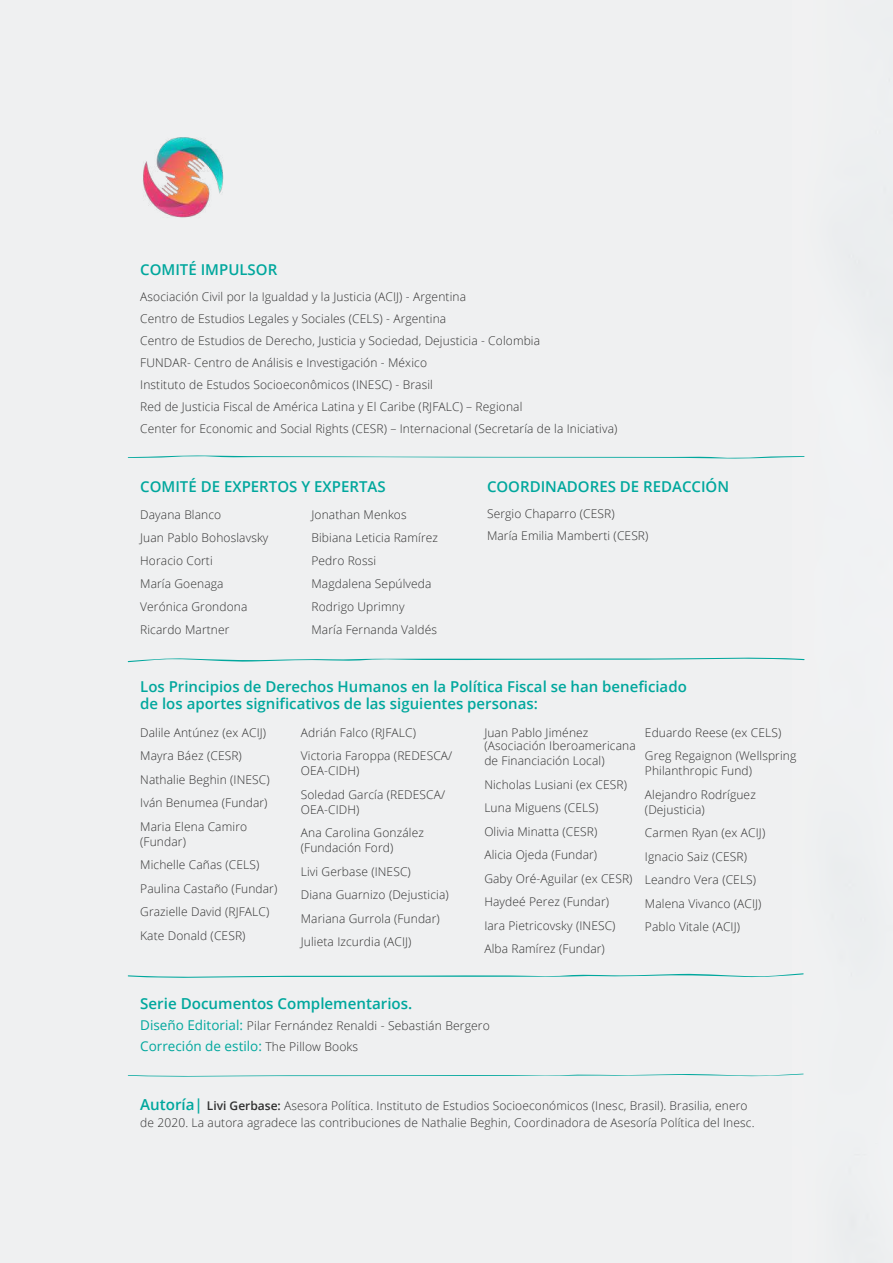
<style>
.page{position:relative;width:893px;height:1263px;background:#eff0f1}
.page>*{position:absolute;margin:0;border:0;box-sizing:border-box;transform-origin:0 0}
.t1{font:600 15.15px "Open Sans";color:#00a79d}
.t2{font:600 15px/16.5px "Open Sans";color:#00a79d}
.t3{font:13.5px "Open Sans";color:#00a79d}
.t4{font:300 12.15px "Open Sans";letter-spacing:.01em;color:#303030}
.t5{font:300 12px/23.5px "Open Sans";letter-spacing:.01em;color:#303030}
.s1{font-weight:400;font-size:13.5px;color:#00a79d}
.s2{font-weight:300;font-size:12.15px;color:#303030}
.s3{font-weight:600;font-size:15.15px;color:#00a79d}
.s4{font-weight:600}
</style>
<div class="page">
<svg style="left:128px;top:1073px;width:676px;height:4px"></svg>
<img style="left:143px;top:137px;width:81px;height:81px">
<svg style="left:128px;top:455px;width:677px;height:4px"></svg>
<svg style="left:128px;top:657px;width:677px;height:5px"></svg>
<svg style="left:128px;top:973px;width:676px;height:5px"></svg>
<p class="t2" style="left:140px;top:261px;width:139px">COMITÉ IMPULSOR</p>
<p class="t5" style="left:140px;top:285px;width:479px;line-height:22px">Asociación Civil por la Igualdad y la Justicia (ACIJ) - Argentina<br>Centro de Estudios Legales y Sociales (CELS) - Argentina<br>Centro de Estudios de Derecho, Justicia y Sociedad, Dejusticia - Colombia<br>FUNDAR- Centro de Análisis e Investigación - México<br>Instituto de Estudos Socioeconômicos (INESC) - Brasil<br>Red de Justicia Fiscal de América Latina y El Caribe (RJFALC) – Regional<br>Center for Economic and Social Rights (CESR) – Internacional (Secretaría de la Iniciativa)</p>
<p class="t2" style="left:140px;top:478px;width:247px">COMITÉ DE EXPERTOS Y EXPERTAS</p>
<p class="t5" style="left:140px;top:503px;width:130px;line-height:23px">Dayana Blanco<br>Juan Pablo Bohoslavsky<br>Horacio Corti<br>María Goenaga<br>Verónica Grondona<br>Ricardo Martner</p>
<p class="t5" style="left:311px;top:503px;width:128px;line-height:23px">Jonathan Menkos<br>Bibiana Leticia Ramírez<br>Pedro Rossi<br>Magdalena Sepúlveda<br>Rodrigo Uprimny<br>María Fernanda Valdés</p>
<p class="t2" style="left:487px;top:478px;width:244px">COORDINADORES DE REDACCIÓN</p>
<p class="t5" style="left:487px;top:502px;width:163px;line-height:22px">Sergio Chaparro (CESR)<br>María Emilia Mamberti (CESR)</p>
<p class="t2" style="left:140px;top:678px;width:548px">Los Principios de Derechos Humanos en la Política Fiscal se han beneficiado de los aportes significativos de las siguientes personas:</p>
<p class="t5" style="left:140px;top:720px;width:131px">Dalile Antúnez (ex ACIJ)<br>Mayra Báez (CESR)<br>Nathalie Beghin (INESC)<br>Iván Benumea (Fundar)<br>Maria Elena Camiro</p>
<p class="t5" style="left:140px;top:829px;width:139px">(Fundar)<br>Michelle Cañas (CELS)<br>Paulina Castaño (Fundar)<br>Grazielle David (RJFALC)<br>Kate Donald (CESR)</p>
<p class="t5" style="left:301px;top:720px;width:153px">Adrián Falco (RJFALC)<br>Victoria Faroppa (REDESCA/</p>
<p class="t5" style="left:301px;top:759px;width:146px">OEA-CIDH)<br>Soledad García (REDESCA/</p>
<p class="t5" style="left:301px;top:797px;width:125px">OEA-CIDH)<br>Ana Carolina González</p>
<p class="t5" style="left:301px;top:836px;width:149px">(Fundación Ford)<br>Livi Gerbase (INESC)<br>Diana Guarnizo (Dejusticia)<br>Mariana Gurrola (Fundar)<br>Julieta Izcurdia (ACIJ)</p>
<p class="t5" style="left:484px;top:725px;width:153px;line-height:13.5px">Juan Pablo Jiménez (Asociación Iberoamericana</p>
<p class="t5" style="left:484px;top:749px;width:150px">de Financiación Local)<br>Nicholas Lusiani (ex CESR)<br>Luna Miguens (CELS)<br>Olivia Minatta (CESR)<br>Alicia Ojeda (Fundar)<br>Gaby Oré-Aguilar (ex CESR)<br>Haydeé Perez (Fundar)<br>Iara Pietricovsky (INESC)<br>Alba Ramírez (Fundar)</p>
<p class="t5" style="left:645px;top:720px;width:153px">Eduardo Reese (ex CELS)<br>Greg Regaignon (Wellspring</p>
<p class="t5" style="left:645px;top:759px;width:112px">Philanthropic Fund)<br>Alejandro Rodríguez</p>
<p class="t5" style="left:645px;top:797px;width:122px">(Dejusticia)<br>Carmen Ryan (ex ACIJ)<br>Ignacio Saiz (CESR)<br>Leandro Vera (CELS)<br>Malena Vivanco (ACIJ)<br>Pablo Vitale (ACIJ)</p>
<p class="t1" style="left:140px;top:993px;width:274px">Serie Documentos Complementarios.</p>
<p class="t4" style="left:140px;top:1017px;width:351px"><span class="s1">Diseño Editorial:</span> Pilar Fernández Renaldi - Sebastián Bergero</p>
<p class="t3" style="left:140px;top:1037px;width:220px">Correción de estilo: <span class="s2">The Pillow Books</span></p>
<p class="t5" style="left:140px;top:1097px;width:616px;line-height:16.5px"><span class="s3">Autoría|</span> <span class="s4">Livi Gerbase:</span> Asesora Política. Instituto de Estudios Socioeconómicos (Inesc, Brasil). Brasilia, enero de 2020. La autora agradece las contribuciones de Nathalie Beghin, Coordinadora de Asesoría Política del Inesc.</p>
</div>
